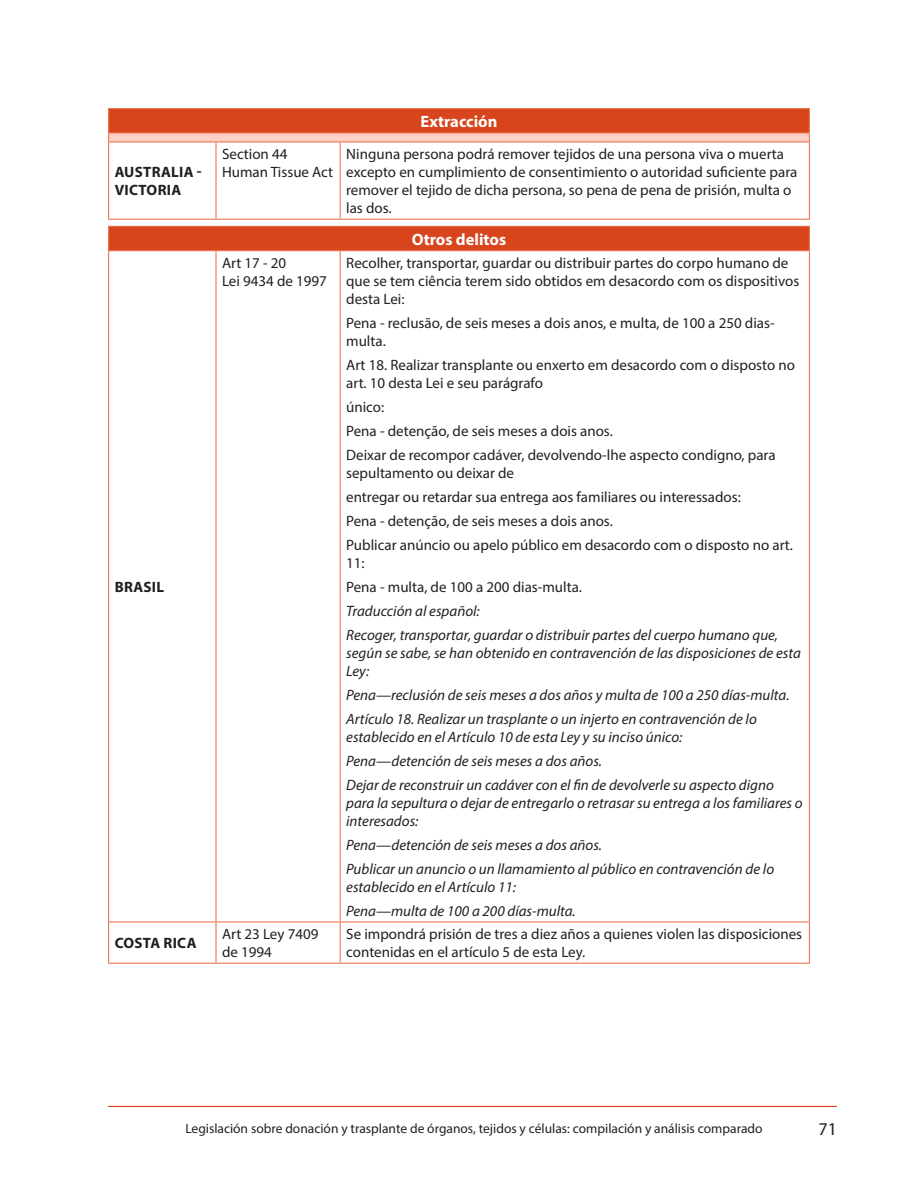
<style>
.page{position:relative;width:918px;height:1188px;background:#fff}
.page>*{position:absolute;margin:0;border:0;box-sizing:border-box;transform-origin:0 0}
.t1{font:18px "Myriad Pro";color:#231f20}
.T_heading_1__ctr_bol{font:700 16.5px "Myriad Pro";color:#fff}
.T_column_3__10_pt_le{font:15px/18px "Myriad Pro";color:#231f20}
.T_column_3__10_pt_le-2{font:italic 15px/18px "Myriad Pro";color:#231f20}
.T_column_1__10pt_bol{font:700 15px/18px "Myriad Pro";letter-spacing:.02em;color:#231f20}
.t2{font:13.5px "Myriad Pro";color:#231f20}
</style>
<div class="page">
<hr style="left:108px;top:1106px;width:729px;height:1px;background:#d8441c">
<div style="left:109px;top:109px;width:700px;height:24px;background:#d8441c"></div>
<div style="left:109px;top:133px;width:700px;height:9px;background:#ffd1c4"></div>
<hr style="left:108px;top:108px;width:108px;height:1px;background:#eb7754">
<hr style="left:216px;top:108px;width:124px;height:1px;background:#eb7754">
<hr style="left:340px;top:108px;width:470px;height:1px;background:#eb7754">
<hr style="left:108px;top:132px;width:108px;height:2px;background:#eb7754">
<svg style="left:108px;top:109px;width:1px;height:32px"></svg>
<hr style="left:216px;top:132px;width:124px;height:2px;background:#eb7754">
<hr style="left:340px;top:132px;width:470px;height:2px;background:#eb7754">
<svg style="left:809px;top:109px;width:1px;height:32px"></svg>
<hr style="left:108px;top:141px;width:108px;height:1px;background:#eb7754">
<hr style="left:108px;top:142px;width:1px;height:77px;background:#eb7754">
<hr style="left:216px;top:141px;width:124px;height:1px;background:#eb7754">
<hr style="left:215px;top:142px;width:2px;height:77px;background:#eb7754">
<hr style="left:340px;top:141px;width:470px;height:1px;background:#eb7754">
<hr style="left:340px;top:142px;width:1px;height:77px;background:#eb7754">
<hr style="left:809px;top:142px;width:1px;height:77px;background:#eb7754">
<hr style="left:108px;top:219px;width:108px;height:1px;background:#eb7754">
<hr style="left:216px;top:219px;width:124px;height:1px;background:#eb7754">
<hr style="left:340px;top:219px;width:470px;height:1px;background:#eb7754">
<div style="left:109px;top:226px;width:700px;height:25px;background:#d8441c"></div>
<hr style="left:108px;top:226px;width:108px;height:1px;background:#eb7754">
<svg style="left:108px;top:227px;width:1px;height:23px"></svg>
<hr style="left:216px;top:226px;width:124px;height:1px;background:#eb7754">
<hr style="left:340px;top:226px;width:470px;height:1px;background:#eb7754">
<svg style="left:809px;top:227px;width:1px;height:23px"></svg>
<hr style="left:108px;top:250px;width:108px;height:1px;background:#eb7754">
<hr style="left:108px;top:251px;width:1px;height:670px;background:#eb7754">
<hr style="left:216px;top:250px;width:124px;height:1px;background:#eb7754">
<hr style="left:215px;top:251px;width:2px;height:670px;background:#eb7754">
<hr style="left:340px;top:250px;width:470px;height:1px;background:#eb7754">
<hr style="left:340px;top:251px;width:1px;height:670px;background:#eb7754">
<hr style="left:809px;top:251px;width:1px;height:670px;background:#eb7754">
<hr style="left:108px;top:921px;width:108px;height:1px;background:#eb7754">
<hr style="left:108px;top:922px;width:1px;height:41px;background:#eb7754">
<hr style="left:216px;top:921px;width:124px;height:1px;background:#eb7754">
<hr style="left:215px;top:922px;width:2px;height:41px;background:#eb7754">
<hr style="left:340px;top:921px;width:470px;height:1px;background:#eb7754">
<hr style="left:340px;top:922px;width:1px;height:41px;background:#eb7754">
<hr style="left:809px;top:922px;width:1px;height:41px;background:#eb7754">
<hr style="left:108px;top:963px;width:108px;height:1px;background:#eb7754">
<hr style="left:216px;top:963px;width:124px;height:1px;background:#eb7754">
<hr style="left:340px;top:963px;width:470px;height:1px;background:#eb7754">
<p class="T_column_1__10pt_bol" style="left:115px;top:163px;width:89px">AUSTRALIA -<br>VICTORIA</p>
<p class="T_column_1__10pt_bol" style="left:115px;top:577px;width:51px">BRASIL</p>
<p class="T_heading_1__ctr_bol" style="left:421px;top:111px;width:78px">Extracción</p>
<p class="T_column_3__10_pt_le" style="left:222px;top:145px;width:113px">Section 44<br>Human Tissue Act</p>
<p class="T_column_3__10_pt_le" style="left:346px;top:145px;width:453px">Ninguna persona podrá remover tejidos de una persona viva o muerta excepto en cumplimiento de consentimiento o autoridad suficiente para remover el tejido de dicha persona, so pena de pena de prisión, multa o las dos.</p>
<p class="T_heading_1__ctr_bol" style="left:412px;top:228px;width:96px">Otros delitos</p>
<p class="T_column_3__10_pt_le" style="left:222px;top:254px;width:106px">Art 17 - 20<br>Lei 9434 de 1997</p>
<p class="T_column_3__10_pt_le" style="left:346px;top:254px;width:455px">Recolher, transportar, guardar ou distribuir partes do corpo humano de que se tem ciência terem sido obtidos em desacordo com os dispositivos desta Lei:</p>
<p class="T_column_3__10_pt_le" style="left:346px;top:314px;width:430px">Pena - reclusão, de seis meses a dois anos, e multa, de 100 a 250 dias&shy;multa.</p>
<p class="T_column_3__10_pt_le" style="left:346px;top:356px;width:450px">Art 18. Realizar transplante ou enxerto em desacordo com o disposto no art. 10 desta Lei e seu parágrafo</p>
<p class="T_column_3__10_pt_le" style="left:346px;top:398px;width:40px">único:</p>
<p class="T_column_3__10_pt_le" style="left:346px;top:422px;width:268px">Pena - detenção, de seis meses a dois anos.</p>
<p class="T_column_3__10_pt_le" style="left:346px;top:446px;width:431px">Deixar de recompor cadáver, devolvendo-lhe aspecto condigno, para sepultamento ou deixar de</p>
<p class="T_column_3__10_pt_le" style="left:346px;top:488px;width:396px">entregar ou retardar sua entrega aos familiares ou interessados:</p>
<p class="T_column_3__10_pt_le" style="left:346px;top:512px;width:268px">Pena - detenção, de seis meses a dois anos.</p>
<p class="T_column_3__10_pt_le" style="left:346px;top:536px;width:448px">Publicar anúncio ou apelo público em desacordo com o disposto no art.<br>11:</p>
<p class="T_column_3__10_pt_le" style="left:346px;top:578px;width:237px">Pena - multa, de 100 a 200 dias-multa.</p>
<p class="T_column_3__10_pt_le-2" style="left:346px;top:602px;width:135px">Traducción al español:</p>
<p class="T_column_3__10_pt_le-2" style="left:346px;top:626px;width:456px">Recoger, transportar, guardar o distribuir partes del cuerpo humano que, según se sabe, se han obtenido en contravención de las disposiciones de esta<br>Ley:</p>
<p class="T_column_3__10_pt_le-2" style="left:346px;top:686px;width:445px">Pena—reclusión de seis meses a dos años y multa de 100 a 250 días-multa.</p>
<p class="T_column_3__10_pt_le-2" style="left:346px;top:710px;width:412px">Artículo 18. Realizar un trasplante o un injerto en contravención de lo establecido en el Artículo 10 de esta Ley y su inciso único:</p>
<p class="T_column_3__10_pt_le-2" style="left:346px;top:752px;width:257px">Pena—detención de seis meses a dos años.</p>
<p class="T_column_3__10_pt_le-2" style="left:346px;top:776px;width:458px">Dejar de reconstruir un cadáver con el fin de devolverle su aspecto digno para la sepultura o dejar de entregarlo o retrasar su entrega a los familiares o interesados:</p>
<p class="T_column_3__10_pt_le-2" style="left:346px;top:836px;width:257px">Pena—detención de seis meses a dos años.</p>
<p class="T_column_3__10_pt_le-2" style="left:346px;top:860px;width:429px">Publicar un anuncio o un llamamiento al público en contravención de lo establecido en el Artículo 11:</p>
<p class="T_column_3__10_pt_le-2" style="left:346px;top:902px;width:231px">Pena—multa de 100 a 200 días-multa.</p>
<p class="T_column_1__10pt_bol" style="left:115px;top:934px;width:83px">COSTA RICA</p>
<p class="T_column_3__10_pt_le" style="left:222px;top:925px;width:98px">Art 23 Ley 7409 de 1994</p>
<p class="T_column_3__10_pt_le" style="left:346px;top:925px;width:457px">Se impondrá prisión de tres a diez años a quienes violen las disposiciones contenidas en el artículo 5 de esta Ley.</p>
<p class="t2" style="left:185px;top:1120px;width:579px">Legislación sobre donación y trasplante de órganos, tejidos y células: compilación y análisis comparado</p>
<p class="t1" style="left:819px;top:1117px;width:20px">71</p>
</div>
